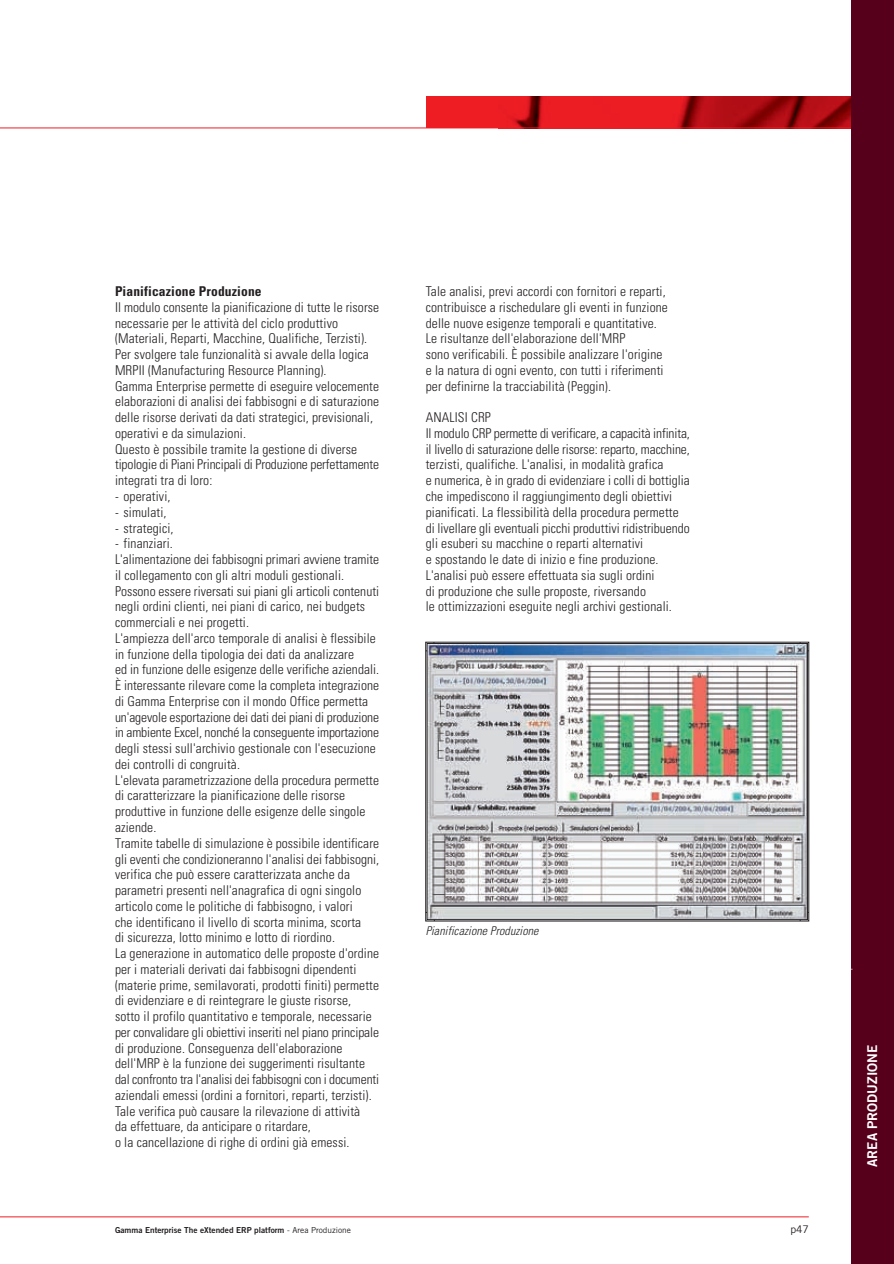
<style>
.page{position:relative;width:894px;height:1264px;background:#fff}
.page>*{position:absolute;margin:0;border:0;box-sizing:border-box;transform-origin:0 0}
.t1{font:300 condensed 13.5px/15.8px "Univers";letter-spacing:.01em;color:#231f20}
.t2{font:700 condensed 13.5px "Univers";letter-spacing:.01em;color:#231f20}
.t3{font:13.5px "Trade Gothic Bold Two";color:#fff}
.t4{font:italic 300 condensed 12px "Univers";color:#231f20}
.t5{font:10.5px "Trade Gothic";color:#231f20}
.t6{font:8.25px "Trade Gothic Bold Two";color:#231f20}
.s1{font-family:"Trade Gothic"}
</style>
<div class="page">
<div style="left:425px;top:96px;width:460px;height:32px;background:#ee1d23"></div>
<img style="left:510px;top:96px;width:340px;height:31px">
<hr style="left:0;top:127px;width:893px;height:1px;background:#ee1d23">
<div style="left:850px;top:0;width:43px;height:1264px;background:#56001c"></div>
<hr style="left:0;top:1216px;width:808px;height:1px;background:#ee1d23">
<img style="left:428px;top:645px;width:377px;height:273px">
<div style="left:425px;top:642px;width:383px;height:279px;border:1px solid #231f20"></div>
<p class="t2" style="left:115px;top:286px;width:148px">Pianificazione Produzione</p>
<p class="t1" style="left:115px;top:300px;width:265px">Il modulo consente la pianificazione di tutte le risorse necessarie per le attività del ciclo produttivo (Materiali, Reparti, Macchine, Qualifiche, Terzisti).<br>Per svolgere tale funzionalità si avvale della logica MRPII (Manufacturing Resource Planning).<br>Gamma Enterprise permette di eseguire velocemente elaborazioni di analisi dei fabbisogni e di saturazione delle risorse derivati da dati strategici, previsionali, operativi e da simulazioni.<br>Questo è possibile tramite la gestione di diverse tipologie di Piani Principali di Produzione perfettamente integrati tra di loro:</p>
<p class="t1" style="left:115px;top:490px;width:57px">- operativi,</p>
<p class="t1" style="left:115px;top:505px;width:53px">- simulati,</p>
<p class="t1" style="left:115px;top:521px;width:60px">- strategici,</p>
<p class="t1" style="left:115px;top:537px;width:265px">- finanziari.<br>L'alimentazione dei fabbisogni primari avviene tramite il collegamento con gli altri moduli gestionali.<br>Possono essere riversati sui piani gli articoli contenuti negli ordini clienti, nei piani di carico, nei budgets commerciali e nei progetti.<br>L'ampiezza dell'arco temporale di analisi è flessibile in funzione della tipologia dei dati da analizzare<br>ed in funzione delle esigenze delle verifiche aziendali.<br>È interessante rilevare come la completa integrazione di Gamma Enterprise con il mondo Office permetta un'agevole esportazione dei dati dei piani di produzione in ambiente Excel, nonché la conseguente importazione degli stessi sull'archivio gestionale con l'esecuzione dei controlli di congruità.<br>L'elevata parametrizzazione della procedura permette di caratterizzare la pianificazione delle risorse produttive in funzione delle esigenze delle singole aziende.<br>Tramite tabelle di simulazione è possibile identificare gli eventi che condizioneranno l'analisi dei fabbisogni, verifica che può essere caratterizzata anche da parametri presenti nell'anagrafica di ogni singolo articolo come le politiche di fabbisogno, i valori<br>che identificano il livello di scorta minima, scorta<br>di sicurezza, lotto minimo e lotto di riordino.<br>La generazione in automatico delle proposte d'ordine per i materiali derivati dai fabbisogni dipendenti (materie prime, semilavorati, prodotti finiti) permette di evidenziare e di reintegrare le giuste risorse, sotto il profilo quantitativo e temporale, necessarie per convalidare gli obiettivi inseriti nel piano principale di produzione. Conseguenza dell'elaborazione dell'MRP è la funzione dei suggerimenti risultante dal confronto tra l'analisi dei fabbisogni con i documenti aziendali emessi (ordini a fornitori, reparti, terzisti).<br>Tale verifica può causare la rilevazione di attività<br>da effettuare, da anticipare o ritardare,<br>o la cancellazione di righe di ordini già emessi.</p>
<p class="t1" style="left:425px;top:285px;width:243px">Tale analisi, previ accordi con fornitori e reparti, contribuisce a rischedulare gli eventi in funzione delle nuove esigenze temporali e quantitative.<br>Le risultanze dell'elaborazione dell'MRP<br>sono verificabili. È possibile analizzare l'origine e la natura di ogni evento, con tutti i riferimenti per definirne la tracciabilità (Peggin).</p>
<p class="t1" style="left:425px;top:411px;width:265px">ANALISI CRP<br>Il modulo CRP permette di verificare, a capacità infinita, il livello di saturazione delle risorse: reparto, macchine, terzisti, qualifiche. L'analisi, in modalità grafica<br>e numerica, è in grado di evidenziare i colli di bottiglia che impediscono il raggiungimento degli obiettivi pianificati. La flessibilità della procedura permette di livellare gli eventuali picchi produttivi ridistribuendo gli esuberi su macchine o reparti alternativi<br>e spostando le date di inizio e fine produzione.<br>L'analisi può essere effettuata sia sugli ordini<br>di produzione che sulle proposte, riversando<br>le ottimizzazioni eseguite negli archivi gestionali.</p>
<p class="t4" style="left:425px;top:926px;width:117px">Pianificazione Produzione</p>
<p class="t6" style="left:115px;top:1227px;width:237px">Gamma Enterprise The eXtended ERP platform <span class="s1">- Area Produzione</span></p>
<p class="t5" style="left:790px;top:1225px;width:20px">p47</p>
<p class="t3" style="left:867px;top:1166px;width:124px;rotate:-90deg">AREA PRODUZIONE</p>
</div>
